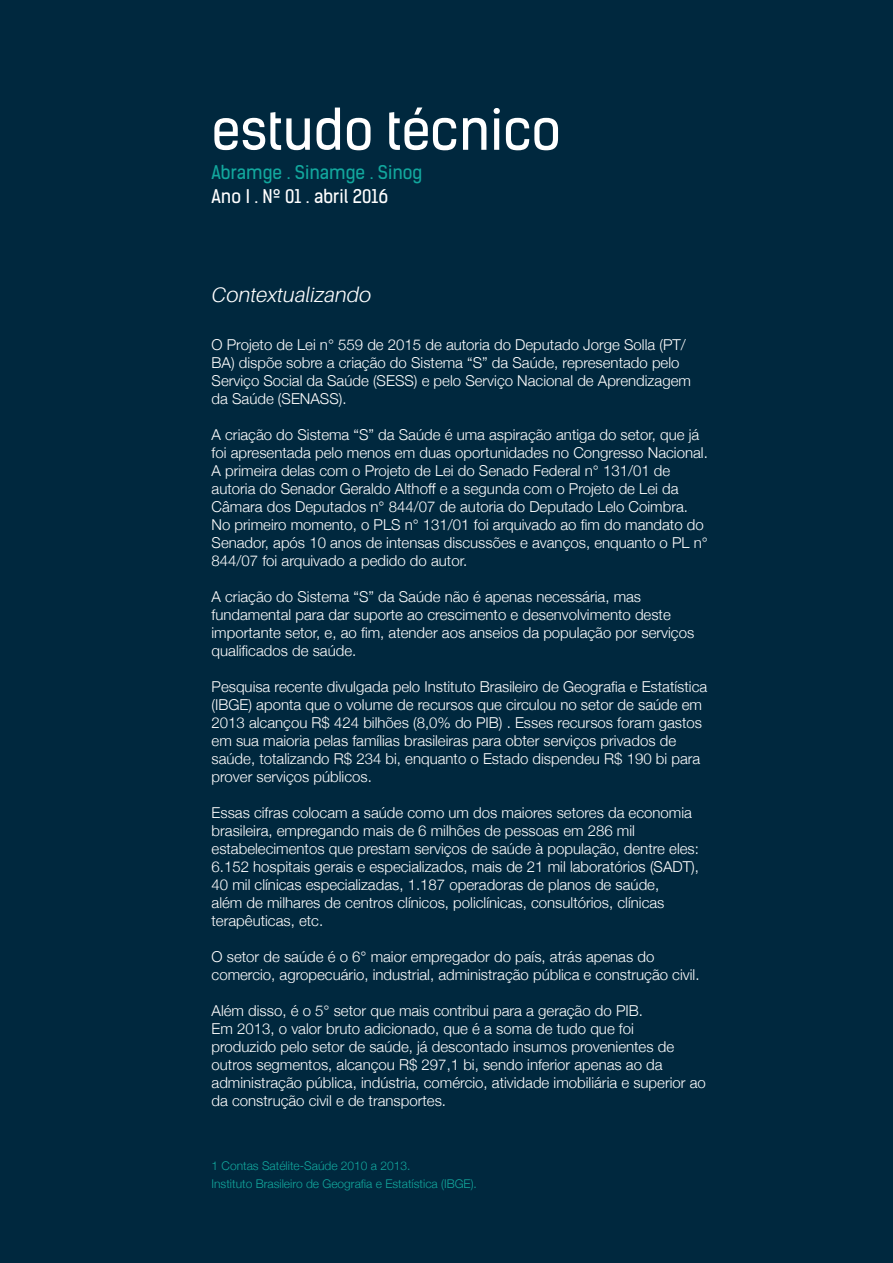
<style>
.page{position:relative;width:893px;height:1263px;background:#00283e}
.page>*{position:absolute;margin:0;border:0;box-sizing:border-box;transform-origin:0 0}
.t1{font:54px "Kelson Sans";color:#fff}
.t2{font:italic 300 21px "Aileron";color:#fff}
.t3{font:18px "Kelson Sans";color:#12a79d}
.t4{font:18px "Kelson Sans";color:#fff}
._04_texto_corrido{font:300 15px/18px "Helvetica Neue";color:#fff}
._04_texto_corrido-2{font:300 12px "Helvetica Neue";color:#12a79d}
</style>
<div class="page">
<p class="t1" style="left:212px;top:96px;width:351px">estudo técnico</p>
<p class="t3" style="left:212px;top:161px;width:212px">Abramge . Sinamge . Sinog</p>
<p class="t4" style="left:212px;top:185px;width:178px">Ano I . Nº 01 . abril 2016</p>
<p class="t2" style="left:212px;top:283px;width:161px">Contextualizando</p>
<p class="_04_texto_corrido" style="left:212px;top:334px;width:481px">O Projeto de Lei n° 559 de 2015 de autoria do Deputado Jorge Solla (PT/ BA) dispõe sobre a criação do Sistema “S” da Saúde, representado pelo Serviço Social da Saúde (SESS) e pelo Serviço Nacional de Aprendizagem da Saúde (SENASS).</p>
<p class="_04_texto_corrido" style="left:212px;top:424px;width:498px">A criação do Sistema “S” da Saúde é uma aspiração antiga do setor, que já foi apresentada pelo menos em duas oportunidades no Congresso Nacional.<br>A primeira delas com o Projeto de Lei do Senado Federal n° 131/01 de autoria do Senador Geraldo Althoff e a segunda com o Projeto de Lei da Câmara dos Deputados n° 844/07 de autoria do Deputado Lelo Coimbra.<br>No primeiro momento, o PLS n° 131/01 foi arquivado ao fim do mandato do Senador, após 10 anos de intensas discussões e avanços, enquanto o PL n° 844/07 foi arquivado a pedido do autor.</p>
<p class="_04_texto_corrido" style="left:212px;top:586px;width:484px">A criação do Sistema “S” da Saúde não é apenas necessária, mas fundamental para dar suporte ao crescimento e desenvolvimento deste importante setor, e, ao fim, atender aos anseios da população por serviços qualificados de saúde.</p>
<p class="_04_texto_corrido" style="left:212px;top:676px;width:497px">Pesquisa recente divulgada pelo Instituto Brasileiro de Geografia e Estatística (IBGE) aponta que o volume de recursos que circulou no setor de saúde em 2013 alcançou R$ 424 bilhões (8,0% do PIB) . Esses recursos foram gastos em sua maioria pelas famílias brasileiras para obter serviços privados de saúde, totalizando R$ 234 bi, enquanto o Estado dispendeu R$ 190 bi para prover serviços públicos.</p>
<p class="_04_texto_corrido" style="left:212px;top:802px;width:489px">Essas cifras colocam a saúde como um dos maiores setores da economia brasileira, empregando mais de 6 milhões de pessoas em 286 mil estabelecimentos que prestam serviços de saúde à população, dentre eles:<br>6.152 hospitais gerais e especializados, mais de 21 mil laboratórios (SADT), 40 mil clínicas especializadas, 1.187 operadoras de planos de saúde,<br>além de milhares de centros clínicos, policlínicas, consultórios, clínicas terapêuticas, etc.</p>
<p class="_04_texto_corrido" style="left:212px;top:946px;width:489px">O setor de saúde é o 6° maior empregador do país, atrás apenas do comercio, agropecuário, industrial, administração pública e construção civil.</p>
<p class="_04_texto_corrido" style="left:212px;top:1000px;width:496px">Além disso, é o 5° setor que mais contribui para a geração do PIB.<br>Em 2013, o valor bruto adicionado, que é a soma de tudo que foi<br>produzido pelo setor de saúde, já descontado insumos provenientes de outros segmentos, alcançou R$ 297,1 bi, sendo inferior apenas ao da administração pública, indústria, comércio, atividade imobiliária e superior ao da construção civil e de transportes.</p>
<p class="_04_texto_corrido-2" style="left:212px;top:1156px;width:200px">1 Contas Satélite-Saúde 2010 a 2013.</p>
<p class="_04_texto_corrido-2" style="left:212px;top:1174px;width:267px">Instituto Brasileiro de Geografia e Estatística (IBGE).</p>
</div>
